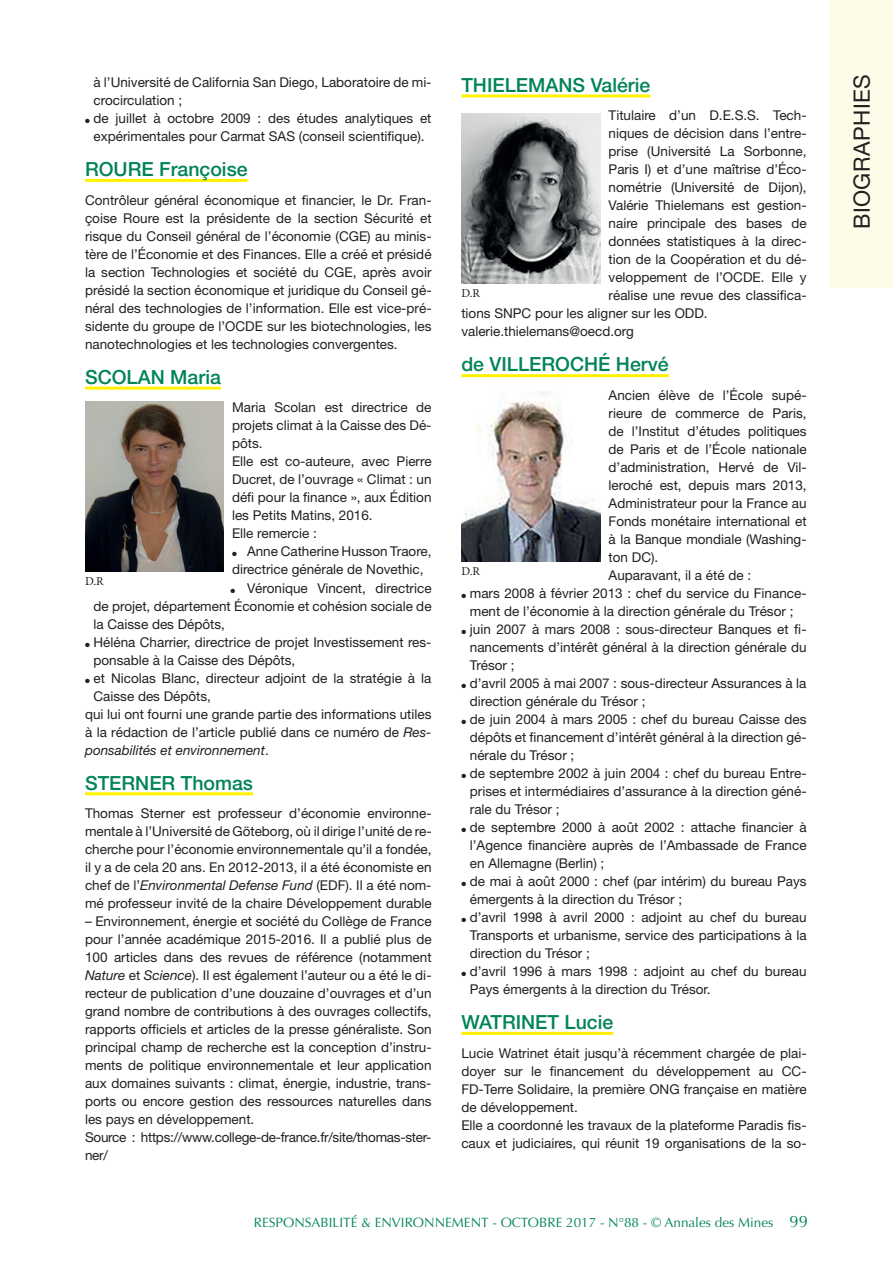
<style>
.page{position:relative;width:893px;height:1263px;background:#fff}
.page>*{position:absolute;margin:0;border:0;box-sizing:border-box;transform-origin:0 0}
.t1{font:22.5px "Helvetica Neue";letter-spacing:.02em;color:#231f20}
.INTER_1{font:500 19.5px "Helvetica Neue";color:#008457}
.texte_courant{font:13.5px/18px "Helvetica Neue";color:#231f20;text-align:justify}
.t2{font:13.5px "Optima";color:#008457}
.texte_courant-2{font:13.5px/18px "Helvetica Neue";letter-spacing:-.02em;color:#231f20}
.t3{font:12px "Minion Pro";color:#231f20}
.s1{font-style:italic}
.s2{font-size:16.5px}
</style>
<div class="page">
<hr style="left:85px;top:179px;width:163px;height:3px;background:#fff101">
<hr style="left:85px;top:387px;width:136px;height:3px;background:#fff101">
<hr style="left:85px;top:792px;width:168px;height:3px;background:#fff101">
<hr style="left:461px;top:94px;width:189px;height:3px;background:#fff101">
<hr style="left:461px;top:374px;width:208px;height:3px;background:#fff101">
<hr style="left:461px;top:1032px;width:152px;height:3px;background:#fff101">
<div style="left:829px;top:0;width:64px;height:287px;background:#fdfce8"></div>
<img style="left:461px;top:391px;width:139px;height:170px">
<img style="left:461px;top:113px;width:139px;height:170px">
<img style="left:85px;top:401px;width:139px;height:170px">
<p class="texte_courant" style="left:94px;top:73px;width:339px">à l’Université de California San Diego, Laboratoire de mi&shy;crocirculation ;</p>
<p class="texte_courant" style="left:85px;top:109px;width:348px;text-align:center">● de juillet à octobre 2009 : des études analytiques et expérimentales pour Carmat SAS (conseil scientifique).</p>
<p class="INTER_1" style="left:85px;top:158px;width:164px">ROURE Françoise</p>
<p class="texte_courant" style="left:85px;top:191px;width:348px">Contrôleur général économique et financier, le Dr. Fran&shy;çoise Roure est la présidente de la section Sécurité et risque du Conseil général de l’économie (CGE) au minis&shy;tère de l’Économie et des Finances. Elle a créé et présidé la section Technologies et société du CGE, après avoir présidé la section économique et juridique du Conseil gé&shy;néral des technologies de l’information. Elle est vice-pré&shy;sidente du groupe de l’OCDE sur les biotechnologies, les nanotechnologies et les technologies convergentes.</p>
<p class="INTER_1" style="left:85px;top:365px;width:137px">SCOLAN Maria</p>
<p class="texte_courant" style="left:232px;top:398px;width:201px">Maria Scolan est directrice de projets climat à la Caisse des Dé&shy;pôts.</p>
<p class="texte_courant" style="left:232px;top:452px;width:201px">Elle est co-auteure, avec Pierre Ducret, de l’ouvrage « Climat : un défi pour la finance », aux Édition les Petits Matins, 2016.</p>
<p class="texte_courant" style="left:232px;top:524px;width:86px">Elle remercie :</p>
<p class="texte_courant" style="left:232px;top:542px;width:201px">● Anne Catherine Husson Traore, directrice générale de Novethic,</p>
<p class="texte_courant" style="left:94px;top:578px;width:340px;text-indent:137px">● Véronique Vincent, directrice de projet, département Économie et cohésion sociale de la Caisse des Dépôts,</p>
<p class="texte_courant" style="left:94px;top:632px;width:339px;text-indent:-9px">● Héléna Charrier, directrice de projet Investissement res&shy;ponsable à la Caisse des Dépôts,</p>
<p class="texte_courant" style="left:94px;top:668px;width:339px;text-indent:-9px">● et Nicolas Blanc, directeur adjoint de la stratégie à la<br>Caisse des Dépôts,</p>
<p class="texte_courant" style="left:85px;top:704px;width:348px">qui lui ont fourni une grande partie des informations utiles à la rédaction de l’article publié dans ce numéro de <span class="s1">Res&shy;ponsabilités et environnement</span>.</p>
<p class="INTER_1" style="left:85px;top:771px;width:169px">STERNER Thomas</p>
<p class="texte_courant" style="left:85px;top:804px;width:348px">Thomas Sterner est professeur d’économie environne&shy;mentale à l’Université de Göteborg, où il dirige l’unité de re&shy;cherche pour l’économie environnementale qu’il a fondée, il y a de cela 20 ans. En 2012-2013, il a été économiste en chef de l’<span class="s1">Environmental Defense Fund</span> (EDF). Il a été nom&shy;mé professeur invité de la chaire Développement durable</p>
<p class="texte_courant" style="left:85px;top:912px;width:348px">– Environnement, énergie et société du Collège de France pour l’année académique 2015-2016. Il a publié plus de 100 articles dans des revues de référence (notamment <span class="s1">Nature</span> et <span class="s1">Science</span>). Il est également l’auteur ou a été le di&shy;recteur de publication d’une douzaine d’ouvrages et d’un grand nombre de contributions à des ouvrages collectifs, rapports officiels et articles de la presse généraliste. Son principal champ de recherche est la conception d’instru&shy;ments de politique environnementale et leur application aux domaines suivants : climat, énergie, industrie, trans&shy;ports ou encore gestion des ressources naturelles dans les pays en développement.</p>
<p class="texte_courant-2" style="left:85px;top:1128px;width:348px">Source : https://www.college-de-france.fr/site/thomas-ster&shy;ner/</p>
<p class="t3" style="left:85px;top:573px;width:20px">D.R</p>
<p class="INTER_1" style="left:461px;top:73px;width:190px">THIELEMANS Valérie</p>
<p class="texte_courant" style="left:609px;top:106px;width:200px">Titulaire d’un D.E.S.S. Tech-</p>
<p class="texte_courant" style="left:609px;top:124px;width:200px">niques de décision dans l’entre-</p>
<p class="texte_courant" style="left:609px;top:142px;width:200px">prise (Université La Sorbonne,</p>
<p class="texte_courant" style="left:609px;top:160px;width:200px">Paris I) et d’une maîtrise d’Éco-</p>
<p class="texte_courant" style="left:609px;top:178px;width:199px">nométrie (Université de Dijon),</p>
<p class="texte_courant" style="left:609px;top:196px;width:199px">Valérie Thielemans est gestion-</p>
<p class="texte_courant" style="left:609px;top:214px;width:199px">naire principale des bases de</p>
<p class="texte_courant" style="left:609px;top:232px;width:199px">données statistiques à la direc-</p>
<p class="texte_courant" style="left:609px;top:250px;width:200px">tion de la Coopération et du dé-</p>
<p class="texte_courant" style="left:609px;top:268px;width:199px">veloppement de l’OCDE. Elle y</p>
<p class="texte_courant" style="left:609px;top:286px;width:200px">réalise une revue des classifica-</p>
<p class="texte_courant" style="left:461px;top:304px;width:248px">tions SNPC pour les aligner sur les ODD.</p>
<p class="texte_courant" style="left:461px;top:322px;width:174px">valerie.thielemans@oecd.org</p>
<p class="INTER_1" style="left:461px;top:353px;width:209px">de VILLEROCHÉ Hervé</p>
<p class="texte_courant" style="left:609px;top:386px;width:200px">Ancien élève de l’École supé&shy;rieure de commerce de Paris, de l’Institut d’études politiques de Paris et de l’École nationale d’administration, Hervé de Vil&shy;leroché est, depuis mars 2013, Administrateur pour la France au Fonds monétaire international et à la Banque mondiale (Washing&shy;ton DC).</p>
<p class="texte_courant" style="left:609px;top:566px;width:144px">Auparavant, il a été de :</p>
<p class="texte_courant" style="left:461px;top:584px;width:347px;text-align:center">● mars 2008 à février 2013 : chef du service du Finance&shy;ment de l’économie à la direction générale du Trésor ;</p>
<p class="texte_courant" style="left:470px;top:620px;width:338px;text-indent:-8px">● juin 2007 à mars 2008 : sous-directeur Banques et fi&shy;nancements d’intérêt général à la direction générale du Trésor ;</p>
<p class="texte_courant" style="left:470px;top:674px;width:338px;text-indent:-9px">● d’avril 2005 à mai 2007 : sous-directeur Assurances à la direction générale du Trésor ;</p>
<p class="texte_courant" style="left:470px;top:710px;width:338px;text-indent:-9px">● de juin 2004 à mars 2005 : chef du bureau Caisse des dépôts et financement d’intérêt général à la direction gé&shy;nérale du Trésor ;</p>
<p class="texte_courant" style="left:470px;top:764px;width:338px;text-indent:-8px">● de septembre 2002 à juin 2004 : chef du bureau Entre&shy;prises et intermédiaires d’assurance à la direction géné&shy;rale du Trésor ;</p>
<p class="texte_courant" style="left:470px;top:818px;width:338px;text-indent:-9px">● de septembre 2000 à août 2002 : attache financier à l’Agence financière auprès de l’Ambassade de France en Allemagne (Berlin) ;</p>
<p class="texte_courant" style="left:470px;top:872px;width:338px;text-indent:-9px">● de mai à août 2000 : chef (par intérim) du bureau Pays émergents à la direction du Trésor ;</p>
<p class="texte_courant" style="left:470px;top:908px;width:338px;text-indent:-9px">● d’avril 1998 à avril 2000 : adjoint au chef du bureau Transports et urbanisme, service des participations à la direction du Trésor ;</p>
<p class="texte_courant" style="left:470px;top:962px;width:338px;text-indent:-9px">● d’avril 1996 à mars 1998 : adjoint au chef du bureau<br>Pays émergents à la direction du Trésor.</p>
<p class="INTER_1" style="left:461px;top:1010px;width:153px">WATRINET Lucie</p>
<p class="texte_courant" style="left:461px;top:1044px;width:347px">Lucie Watrinet était jusqu’à récemment chargée de plai&shy;doyer sur le financement du développement au CC-FD-Terre Solidaire, la première ONG française en matière de développement.</p>
<p class="texte_courant" style="left:461px;top:1116px;width:347px">Elle a coordonné les travaux de la plateforme Paradis fis&shy;caux et judiciaires, qui réunit 19 organisations de la so-</p>
<p class="t3" style="left:461px;top:285px;width:20px">D.R</p>
<p class="t3" style="left:461px;top:563px;width:20px">D.R</p>
<p class="t2" style="left:254px;top:1215px;width:556px">RESPONSABILITÉ &amp; ENVIRONNEMENT - OCTOBRE 2017 - N°88 - © Annales des Mines <span class="s2">99</span></p>
<p class="t1" style="left:848px;top:229px;width:156px;rotate:-90deg">BIOGRAPHIES</p>
</div>
